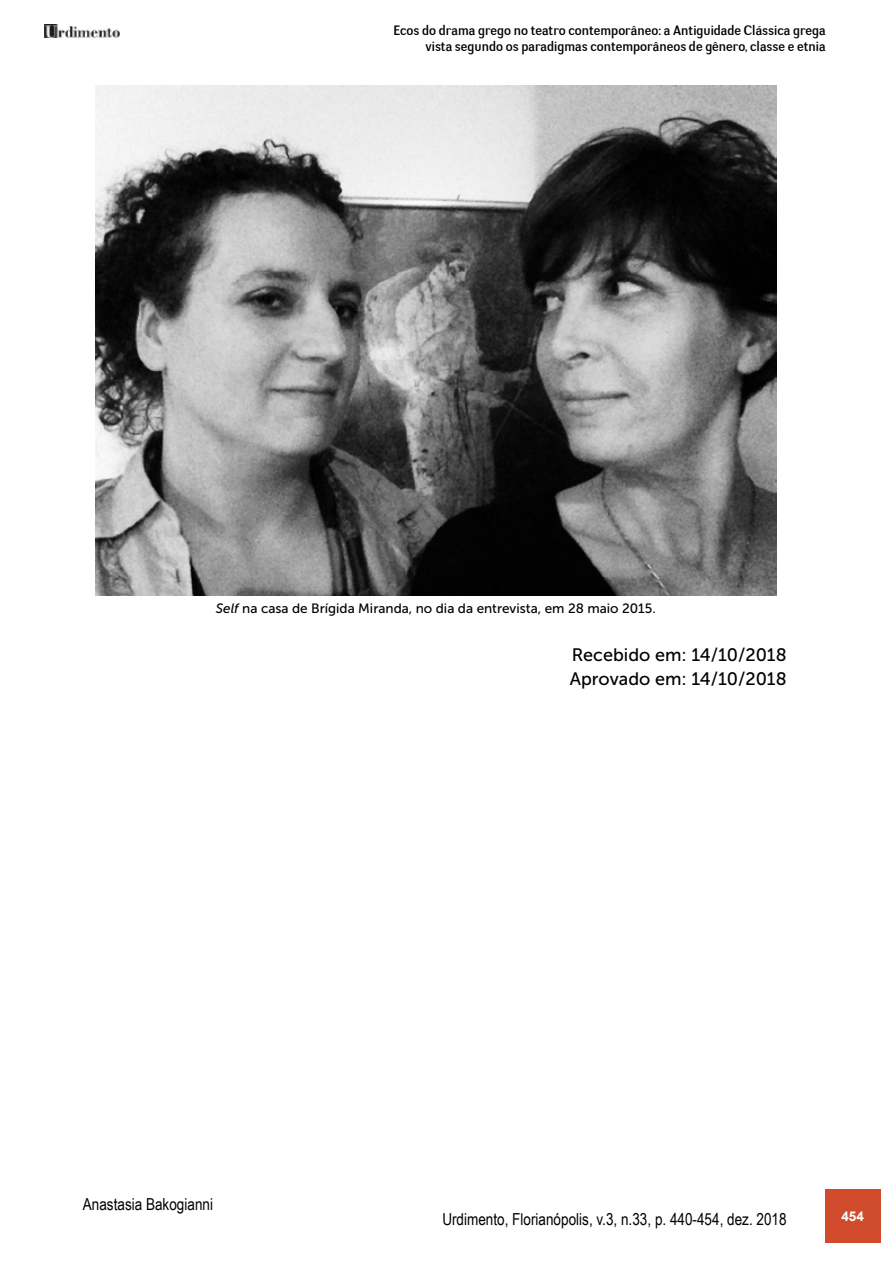
<style>
.page{position:relative;width:893px;height:1263px;background:#fff}
.page>*{position:absolute;margin:0;border:0;box-sizing:border-box;transform-origin:0 0}
.t1{font:18px/24px "Museo Sans 500";color:#000}
.t2{font:16.5px "Arial Narrow";color:#000}
.t3{font:13.5px/16.2px "Negotiate Free";color:#000;text-align:right}
.t4{font:13.5px "Museo Sans 500";color:#000}
.t5{font:700 13.5px "Arial";color:#fff}
.s1{font-style:italic}
</style>
<div class="page">
<img style="left:45px;top:25px;width:75px;height:13px">
<div style="left:825px;top:1189px;width:55px;height:53px;background:#d04b2b"></div>
<img style="left:96px;top:85px;width:680px;height:510px">
<p class="t3" style="left:393px;top:22px;width:434px">Ecos do drama grego no teatro contemporâneo: a Antiguidade Clássica grega vista segundo os paradigmas contemporâneos de gênero, classe e etnia</p>
<p class="t4" style="left:216px;top:601px;width:441px"><span class="s1">Self</span> na casa de Brígida Miranda, no dia da entrevista, em 28 maio 2015.</p>
<h1 class="t1" style="left:570px;top:642px;width:218px">Recebido em: 14/10/2018<br>Aprovado em: 14/10/2018</h1>
<p class="t2" style="left:83px;top:1192px;width:132px">Anastasia Bakogianni</p>
<p class="t2" style="left:442px;top:1206px;width:346px">Urdimento, Florianópolis, v.3, n.33, p. 440-454, dez. 2018</p>
<p class="t5" style="left:841px;top:1207px;width:24px">454</p>
</div>
